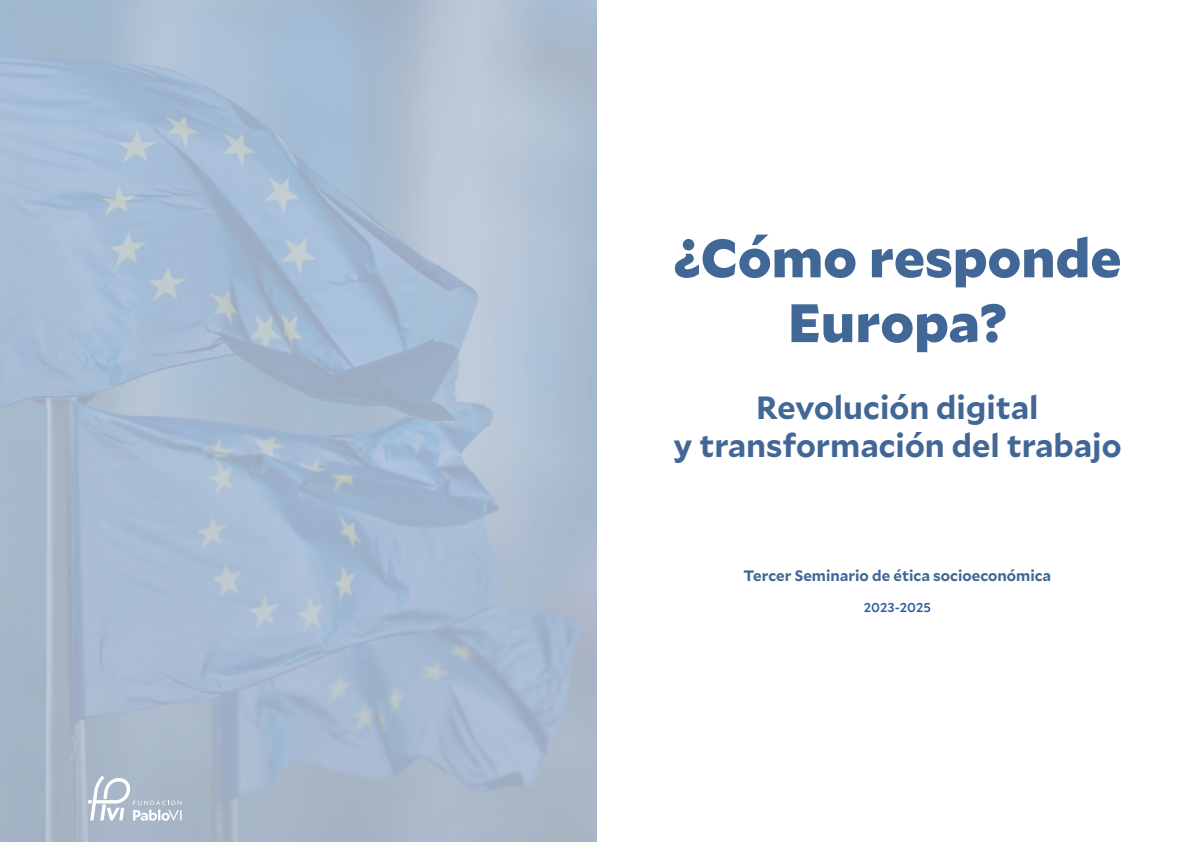
<style>
.page{position:relative;width:1191px;height:842px;background:#fff}
.page>*{position:absolute;margin:0;border:0;box-sizing:border-box;transform-origin:0 0}
.t1{font:900 54px/64.8px "Mallory";color:#416796;text-align:center}
.t2{font:700 32px/38.4px "Mallory";color:#416796;text-align:center}
.t3{font:700 15px "Mallory";color:#416796}
.t4{font:500 13px "Mallory";color:#275b9b}
</style>
<div class="page">
<svg style="left:0;top:0;width:596px;height:842px;background:#a8bbd0"></svg>
<svg style="left:88px;top:776px;width:93px;height:45px"></svg>
<h1 class="t1" style="left:673px;top:222px;width:449px">¿Cómo responde<br>Europa?</h1>
<p class="t2" style="left:673px;top:386px;width:449px">Revolución digital<br>y transformación del trabajo</p>
<p class="t3" style="left:743px;top:565px;width:309px">Tercer Seminario de ética socioeconómica</p>
<p class="t4" style="left:863px;top:598px;width:69px">2023-2025</p>
</div>
